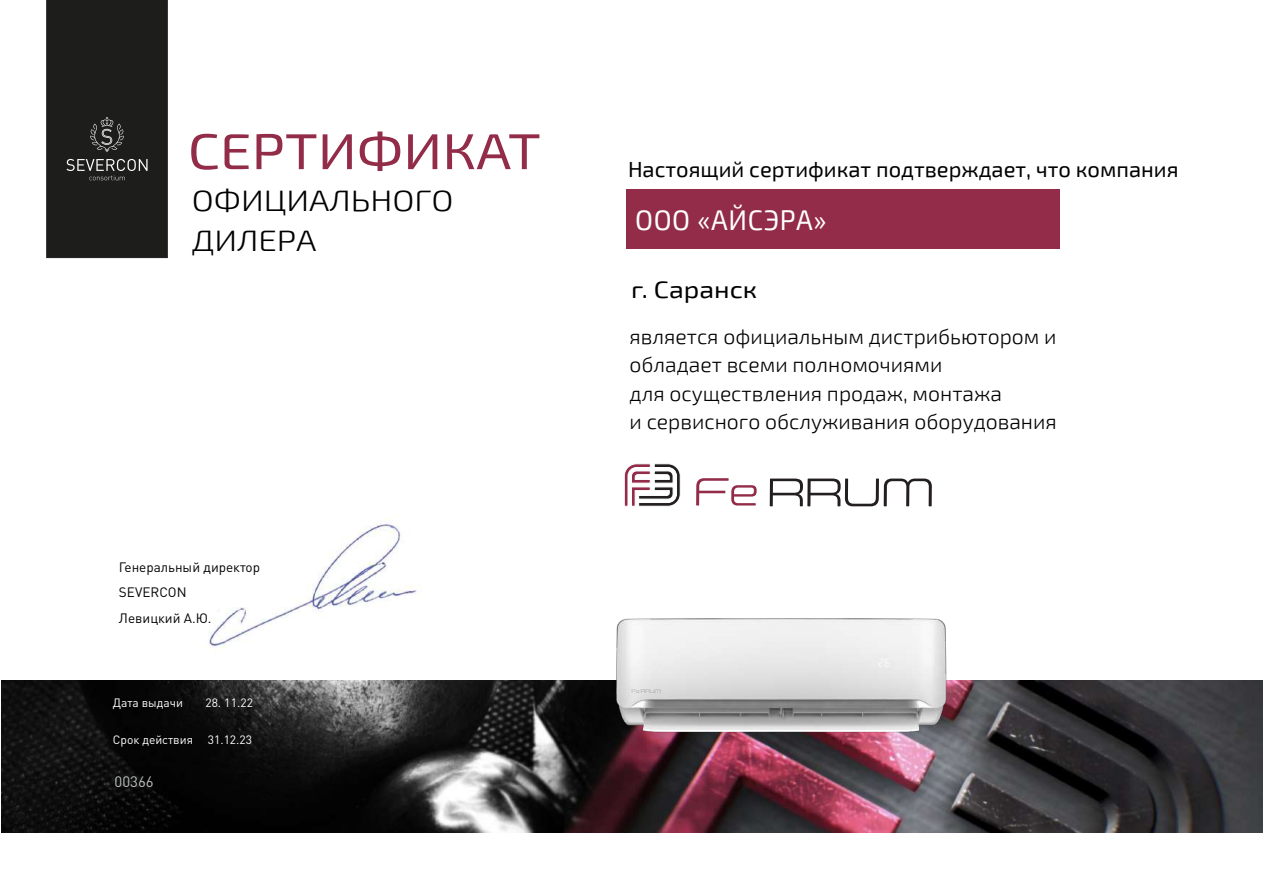
<style>
.page{position:relative;width:1263px;height:893px;background:#fff}
.page>*{position:absolute;margin:0;border:0;box-sizing:border-box;transform-origin:0 0}
.t1{font:50.4px "Exo 2";color:#922c48;scale:1.12 1}
.t2{font:300 29.55px/40.8px "Exo 2";color:#000;scale:1.12 1}
.t3{font:28.5px "Exo 2";letter-spacing:.025em;color:#fff;scale:.94 1}
.t4{font:24px "Exo 2";color:#000;scale:1.11 1}
.t5{font:21.9px "Exo 2";color:#000}
.t6{font:300 21.15px/28.5px "Exo 2";color:#000}
.t7{font:15px "DIN Pro";color:#babcbe}
.t8{font:13.5px/25.5px "DIN Pro";color:#000}
.t9{font:12px "DIN Pro";color:#fff}
.s1{font-style:inherit}
</style>
<div class="page">
<img style="left:209px;top:523px;width:212px;height:128px">
<img style="left:1px;top:681px;width:1262px;height:151px">
<div style="left:626px;top:189px;width:434px;height:60px;background:#922c48"></div>
<svg style="left:770px;top:479px;width:162px;height:27px"></svg>
<svg style="left:696px;top:478px;width:61px;height:27px"></svg>
<svg style="left:624px;top:463px;width:57px;height:44px"></svg>
<div style="left:47px;top:0;width:120px;height:258px;background:#1d1d1b"></div>
<svg style="left:90px;top:117px;width:34px;height:35px"></svg>
<svg style="left:66px;top:159px;width:82px;height:21px"></svg>
<img style="left:589px;top:618px;width:384px;height:140px">
<h1 class="t1" style="left:188px;top:122px;width:317px">СЕРТИФИКАТ</h1>
<h2 class="t2" style="left:192px;top:179px;width:235px">ОФИЦИАЛЬНОГО<br>ДИЛЕРА</h2>
<p class="t8" style="left:119px;top:553px;width:143px">Генеральный директор<br>SEVERCON<br>Левицкий А.Ю.</p>
<p class="t9" style="left:113px;top:693px;width:72px">Дата выдачи</p>
<p class="t9" style="left:205px;top:693px;width:49px">28. 11.22</p>
<p class="t9" style="left:113px;top:730px;width:141px">Срок действия 31.12.23</p>
<p class="t7" style="left:115px;top:770px;width:41px">00366</p>
<p class="t5" style="left:628px;top:154px;width:552px">Настоящий сертификат подтверждает, что <span class="s1">компания</span></p>
<h3 class="t3" style="left:635px;top:200px;width:205px">ООО «АЙСЭРА»</h3>
<p class="t4" style="left:631px;top:275px;width:115px">г. Саранск</p>
<p class="t6" style="left:630px;top:321px;width:429px">является официальным дистрибьютором и обладает всеми полномочиями<br>для осуществления продаж, монтажа<br>и сервисного обслуживания оборудования</p>
</div>
